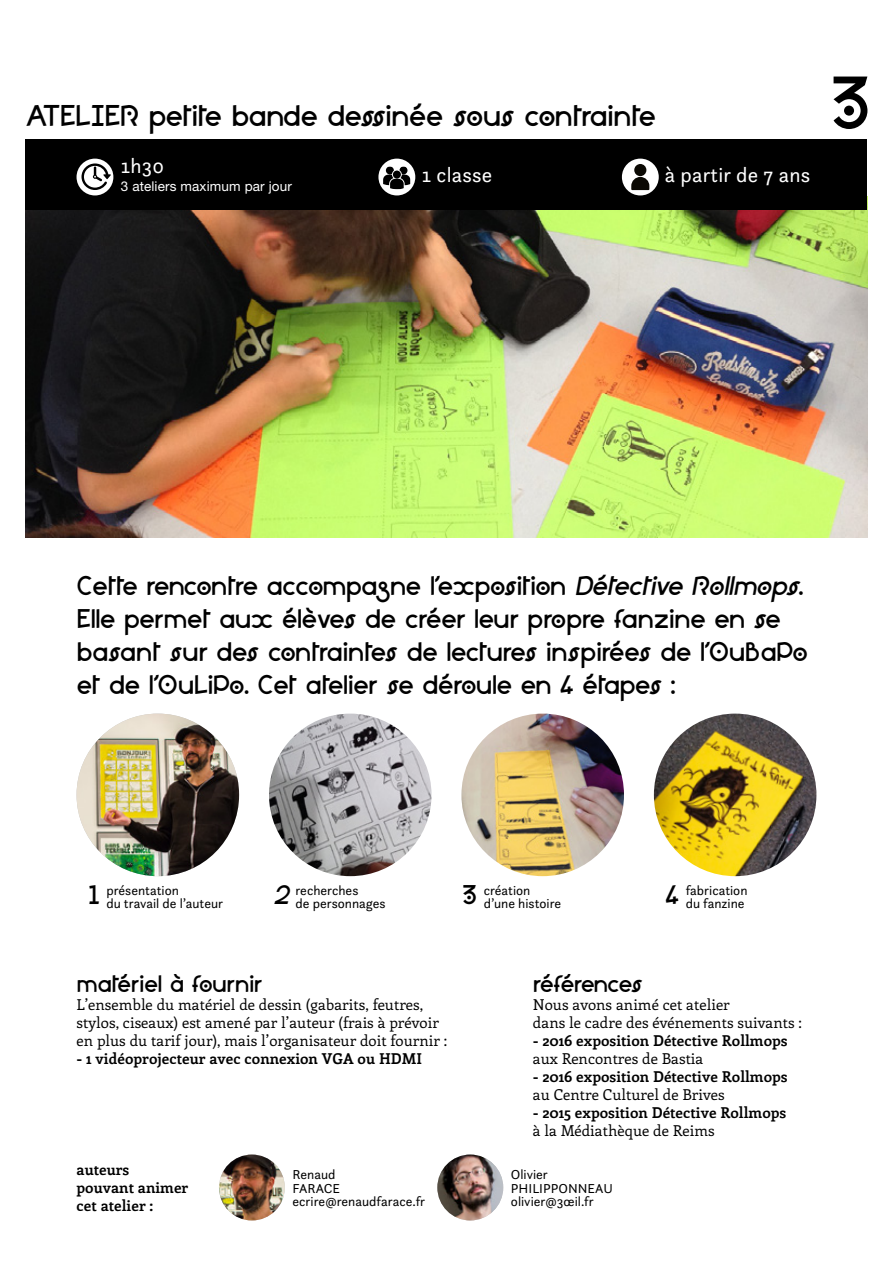
<style>
.page{position:relative;width:893px;height:1263px;background:#fff}
.page>*{position:absolute;margin:0;border:0;box-sizing:border-box;transform-origin:0 0}
.t1{font:30px "Cyclopesans";letter-spacing:-.035em;color:#000}
.t2{font:27px/33px "Cyclopesans";letter-spacing:-.035em;color:#000}
.t3{font:24px "Cyclopesans";letter-spacing:-.035em;color:#000}
.t4{font:24px "Cyclopesans";letter-spacing:-.055em;color:#000}
.t5{font:21px "Questa Sans";letter-spacing:.01em;color:#fff}
.t6{font:15px/18px "Enriqueta";color:#000}
.t7{font:700 15px/18px "Enriqueta";color:#000}
.t8{font:13.5px/13.5px "Questa Sans";color:#000}
.t9{font:13.5px "Helvetica Neue LT Std";letter-spacing:.01em;color:#fff}
.s1{font-style:italic}
</style>
<div class="page">
<img style="left:26px;top:210px;width:841px;height:328px">
<img style="left:269px;top:714px;width:163px;height:162px;border-radius:81px">
<img style="left:461px;top:714px;width:163px;height:162px;border-radius:81px">
<img style="left:654px;top:714px;width:162px;height:162px;border-radius:81px">
<img style="left:77px;top:714px;width:162px;height:162px;border-radius:81px">
<img style="left:219px;top:1154px;width:66px;height:66px;border-radius:33px">
<img style="left:437px;top:1154px;width:66px;height:66px;border-radius:33px">
<div style="left:26px;top:139px;width:841px;height:71px;background:#000"></div>
<div style="left:77px;top:159px;width:36px;height:36px;background:#fff;border-radius:50%"></div>
<svg style="left:81px;top:163px;width:30px;height:27px"></svg>
<div style="left:378px;top:159px;width:37px;height:36px;background:#fff;border-radius:50%"></div>
<svg style="left:383px;top:166px;width:27px;height:23px"></svg>
<div style="left:622px;top:159px;width:37px;height:36px;background:#fff;border-radius:50%"></div>
<div style="left:634px;top:164px;width:12px;height:12px;background:#0b0904;border-radius:50%"></div>
<svg style="left:631px;top:177px;width:18px;height:13px"></svg>
<svg style="left:833px;top:77px;width:34px;height:52px"></svg>
<h1 class="t1" style="left:26px;top:97px;width:632px">ATELIER petite bande dessinée sous contrainte</h1>
<h3 class="t5" style="left:121px;top:153px;width:45px">1h30</h3>
<p class="t9" style="left:121px;top:178px;width:173px">3 ateliers maximum par jour</p>
<h3 class="t5" style="left:422px;top:162px;width:72px">1 classe</h3>
<h3 class="t5" style="left:665px;top:162px;width:147px">à partir de 7 ans</h3>
<h2 class="t2" style="left:77px;top:570px;width:733px">Cette rencontre accompagne l'exposition <span class="s1">Détective Rollmops</span>.<br>Elle permet aux élèves de créer leur propre fanzine en se basant sur des contraintes de lectures inspirées de l'OuBaPo et de l'OuLiPo. Cet atelier se déroule en 4 étapes :</h2>
<p class="t8" style="left:88px;top:883px;width:137px;text-indent:18px">présentation<br><sup>1</sup> du travail de l’auteur</p>
<p class="t8" style="left:273px;top:883px;width:114px;text-align:center">recherches<br><sup>2</sup>de personnages</p>
<p class="t8" style="left:462px;top:883px;width:101px;text-indent:21px">création<br><sup>3</sup> d’une histoire</p>
<p class="t8" style="left:665px;top:883px;width:84px;text-align:right">fabrication<br><sup>4</sup> du fanzine</p>
<h3 class="t3" style="left:77px;top:968px;width:188px">matériel à fournir</h3>
<p class="t6" style="left:77px;top:995px;width:372px">L’ensemble du matériel de dessin (gabarits, feutres, stylos, ciseaux) est amené par l’auteur (frais à prévoir en plus du tarif jour), mais l’organisateur doit fournir :</p>
<p class="t7" style="left:77px;top:1048px;width:347px">- 1 vidéoprojecteur avec connexion VGA ou HDMI</p>
<h3 class="t4" style="left:533px;top:968px;width:112px">références</h3>
<p class="t6" style="left:533px;top:995px;width:270px">Nous avons animé cet atelier<br>dans le cadre des événements suivants :</p>
<p class="t7" style="left:533px;top:1030px;width:256px">- 2016 exposition Détective Rollmops</p>
<p class="t6" style="left:533px;top:1049px;width:172px">aux Rencontres de Bastia</p>
<p class="t7" style="left:533px;top:1066px;width:256px">- 2016 exposition Détective Rollmops</p>
<p class="t6" style="left:533px;top:1085px;width:193px">au Centre Culturel de Brives</p>
<p class="t7" style="left:533px;top:1102px;width:255px">- 2015 exposition Détective Rollmops</p>
<p class="t6" style="left:533px;top:1121px;width:183px">à la Médiathèque de Reims</p>
<p class="t7" style="left:77px;top:1160px;width:113px">auteurs pouvant animer cet atelier :</p>
<p class="t8" style="left:293px;top:1167px;width:134px">Renaud<br>FARACE ecrire@renaudfarace.fr</p>
<p class="t8" style="left:511px;top:1167px;width:103px">Olivier<br>PHILIPPONNEAU olivier@3œil.fr</p>
</div>
